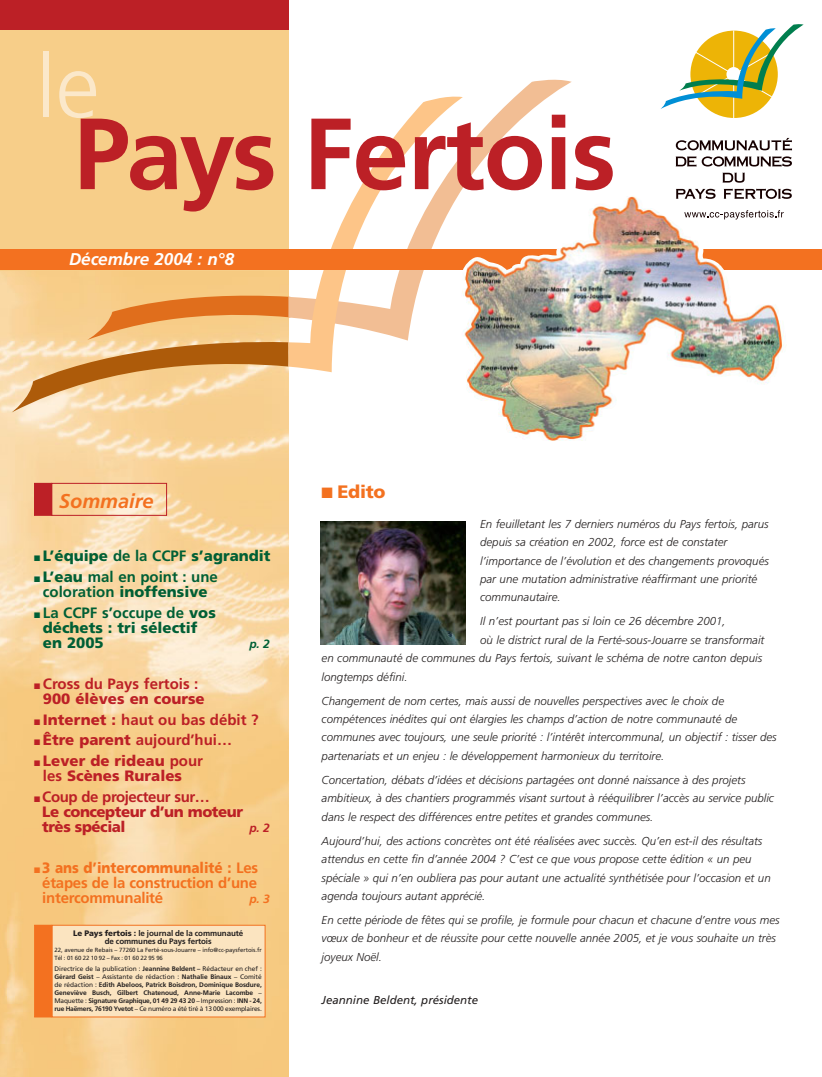
<style>
.page{position:relative;width:822px;height:1077px;background:#fff}
.page>*{position:absolute;margin:0;border:0;box-sizing:border-box;transform-origin:0 0}
.t1{font:700 101px "Frutiger";letter-spacing:-.01em;color:#bc2026}
.t2{font:300 88px "Frutiger";color:#fbe8ca}
.t3{font:italic 700 20px "Frutiger";color:#f37120}
.t4{font:900 18px "Frutiger";letter-spacing:-.02em;color:#f37120}
.t5{font:italic 700 17px "Frutiger";color:#fff}
.t6{font:700 15px/15px "Frutiger";color:#bc2026;text-align:center}
.t7{font:900 15px/15px "Frutiger";color:#005f35}
.t8{font:700 15px/15px "Frutiger";letter-spacing:-.015em;color:#f37120;text-align:justify}
.t9{font:900 15px/15px "Frutiger";letter-spacing:-.03em;color:#bc2026}
.t10{font:700 15px/15px "Frutiger";color:#005f35;text-align:center}
.t11{font:900 15px/15px "Frutiger";color:#bc2026}
.t12{font:italic 700 12px "Frutiger";color:#005f35}
.t13{font:italic 700 12px "Frutiger";color:#bc2026}
.t14{font:italic 700 12px "Frutiger";color:#f37120}
.t15{font:italic 300 11.5px/18.4px "Frutiger";color:#231f1f}
.t16{font:italic 11.5px "Frutiger";color:#231f1f}
.t17{font:700 8px/8px "Frutiger";letter-spacing:-.01em;color:#231f1f;text-align:center}
.t18{font:700 6.6px/8px "Frutiger";letter-spacing:-.02em;color:#231f1f;text-align:justify}
.t19{font:6px/8px "Frutiger";letter-spacing:-.005em;color:#231f1f}
.s1{font-weight:700}
.s2{font-weight:900}
.s3{font-weight:400}
</style>
<div class="page">
<img style="left:0;top:270px;width:288px;height:807px">
<div style="left:0;top:0;width:288px;height:270px;background:#f7ce89"></div>
<svg style="left:288px;top:77px;width:284px;height:111px"></svg>
<svg style="left:12px;top:290px;width:277px;height:123px"></svg>
<svg style="left:288px;top:95px;width:175px;height:277px"></svg>
<div style="left:0;top:0;width:288px;height:30px;background:#bc2026"></div>
<div style="left:35px;top:483px;width:16px;height:32px;background:#bc2026"></div>
<div style="left:34px;top:483px;width:18px;height:33px;border:1px solid #bc2026"></div>
<div style="left:51px;top:483px;width:116px;height:33px;border:1px solid #bc2026"></div>
<div style="left:0;top:249px;width:822px;height:21px;background:#f37120"></div>
<img style="left:461px;top:196px;width:326px;height:245px">
<svg style="left:660px;top:24px;width:144px;height:94px"></svg>
<svg style="left:676px;top:138px;width:116px;height:29px"></svg>
<svg style="left:722px;top:173px;width:23px;height:10px"></svg>
<svg style="left:676px;top:189px;width:40px;height:10px"></svg>
<svg style="left:724px;top:189px;width:68px;height:10px"></svg>
<svg style="left:684px;top:210px;width:100px;height:10px"></svg>
<div style="left:52px;top:925px;width:213px;height:92px;background:#fbe4c0"></div>
<div style="left:52px;top:925px;width:214px;height:92px;border:1px solid #f37120"></div>
<div style="left:35px;top:925px;width:17px;height:92px;background:#f37120"></div>
<div style="left:34px;top:925px;width:18px;height:92px;border:1px solid #f37120"></div>
<img style="left:321px;top:521px;width:144px;height:124px">
<h2 class="t2" style="left:36px;top:51px;width:65px">le</h2>
<h1 class="t1" style="left:74px;top:113px;width:544px">Pays Fertois</h1>
<h3 class="t5" style="left:69px;top:253px;width:167px">Décembre 2004 : n°8</h3>
<h3 class="t3" style="left:59px;top:493px;width:96px">Sommaire</h3>
<h3 class="t7" style="left:34px;top:550px;width:238px">■ L’équipe <span class="s1">de la CCPF</span> s’agrandit</h3>
<h3 class="t10" style="left:34px;top:570px;width:185px">■ <span class="s2">L’eau</span> mal en point : une coloration <span class="s2">inoffensive</span></h3>
<h3 class="t7" style="left:43px;top:606px;width:174px;text-indent:-9px">■ <span class="s1">La CCPF s’occupe de</span> vos déchets : tri sélectif en 2005</h3>
<p class="t12" style="left:249px;top:639px;width:22px">p. 2</p>
<h3 class="t6" style="left:34px;top:677px;width:172px">■ Cross du Pays fertois :<br><span class="s2">900 élèves en course</span></h3>
<h3 class="t6" style="left:34px;top:713px;width:226px">■ <span class="s2">Internet :</span> haut ou bas débit ?</h3>
<h3 class="t6" style="left:34px;top:734px;width:200px">■ <span class="s2">Être parent</span> aujourd’hui…</h3>
<h3 class="t11" style="left:43px;top:754px;width:162px;text-indent:-9px">■ Lever de rideau <span class="s1">pour les</span> Scènes Rurales</h3>
<h3 class="t9" style="left:42px;top:790px;width:202px;text-indent:-8px">■ <span class="s1">Coup de projecteur sur…<br></span>Le concepteur d’un moteur très spécial</h3>
<p class="t13" style="left:249px;top:823px;width:22px">p. 2</p>
<h3 class="t8" style="left:42px;top:861px;width:217px;text-indent:-8px">■ <span class="s2">3 ans d’intercommunalité :</span> Les étapes de la construction d’une intercommunalité</h3>
<p class="t14" style="left:249px;top:894px;width:22px">p. 3</p>
<p class="t17" style="left:73px;top:930px;width:172px"><span class="s2">Le Pays fertois :</span> le journal de la communauté de communes du Pays fertois</p>
<p class="t19" style="left:54px;top:946px;width:209px">22, avenue de Rebais – 77260 La Ferté-sous-Jouarre – info@cc-paysfertois.fr<br>Tél : 01 60 22 10 92 – Fax : 01 60 22 95 96</p>
<p class="t18" style="left:54px;top:965px;width:209px"><span class="s3">Directrice de la publication :</span> Jeannine Beldent – <span class="s3">Rédacteur en chef :<br></span>Gérard Geist <span class="s3">– Assistante de rédaction :</span> Nathalie Binaux <span class="s3">– Comité de rédaction :</span> Edith Abeloos, Patrick Boisdron, Dominique Bosdure, Geneviève Busch, Gilbert Chatenoud, Anne-Marie Lacombe <span class="s3">– Maquette :</span> Signature Graphique, 01 49 29 43 20 <span class="s3">– Impression :</span> INN - 24, rue Haëmers, 76190 Yvetot <span class="s3">– Ce numéro a été tiré à 13 000 exemplaires.</span></p>
<h3 class="t4" style="left:322px;top:485px;width:65px">■ Edito</h3>
<p class="t15" style="left:480px;top:515px;width:290px">En feuilletant les 7 derniers numéros du Pays fertois, parus depuis sa création en 2002, force est de constater l’importance de l’évolution et des changements provoqués par une mutation administrative réaffirmant une priorité communautaire.</p>
<p class="t15" style="left:480px;top:613px;width:247px">Il n’est pourtant pas si loin ce 26 décembre 2001,</p>
<p class="t15" style="left:480px;top:632px;width:286px">où le district rural de la Ferté-sous-Jouarre se transformait</p>
<p class="t15" style="left:322px;top:650px;width:442px">en communauté de communes du Pays fertois, suivant le schéma de notre canton depuis</p>
<p class="t15" style="left:322px;top:668px;width:87px">longtemps défini.</p>
<p class="t15" style="left:322px;top:692px;width:457px">Changement de nom certes, mais aussi de nouvelles perspectives avec le choix de compétences inédites qui ont élargies les champs d’action de notre communauté de communes avec toujours, une seule priorité : l’intérêt intercommunal, un objectif : tisser des partenariats et un enjeu : le développement harmonieux du territoire.</p>
<p class="t15" style="left:322px;top:772px;width:454px">Concertation, débats d’idées et décisions partagées ont donné naissance à des projets ambitieux, à des chantiers programmés visant surtout à rééquilibrer l’accès au service public dans le respect des différences entre petites et grandes communes.</p>
<p class="t15" style="left:322px;top:833px;width:451px">Aujourd’hui, des actions concrètes ont été réalisées avec succès. Qu’en est-il des résultats attendus en cette fin d’année 2004 ? C’est ce que vous propose cette édition « un peu spéciale » qui n’en oubliera pas pour autant une actualité synthétisée pour l’occasion et un agenda toujours autant apprécié.</p>
<p class="t15" style="left:322px;top:912px;width:460px">En cette période de fêtes qui se profile, je formule pour chacun et chacune d’entre vous mes vœux de bonheur et de réussite pour cette nouvelle année 2005, et je vous souhaite un très joyeux Noël.</p>
<p class="t16" style="left:322px;top:996px;width:158px">Jeannine Beldent, présidente</p>
</div>
